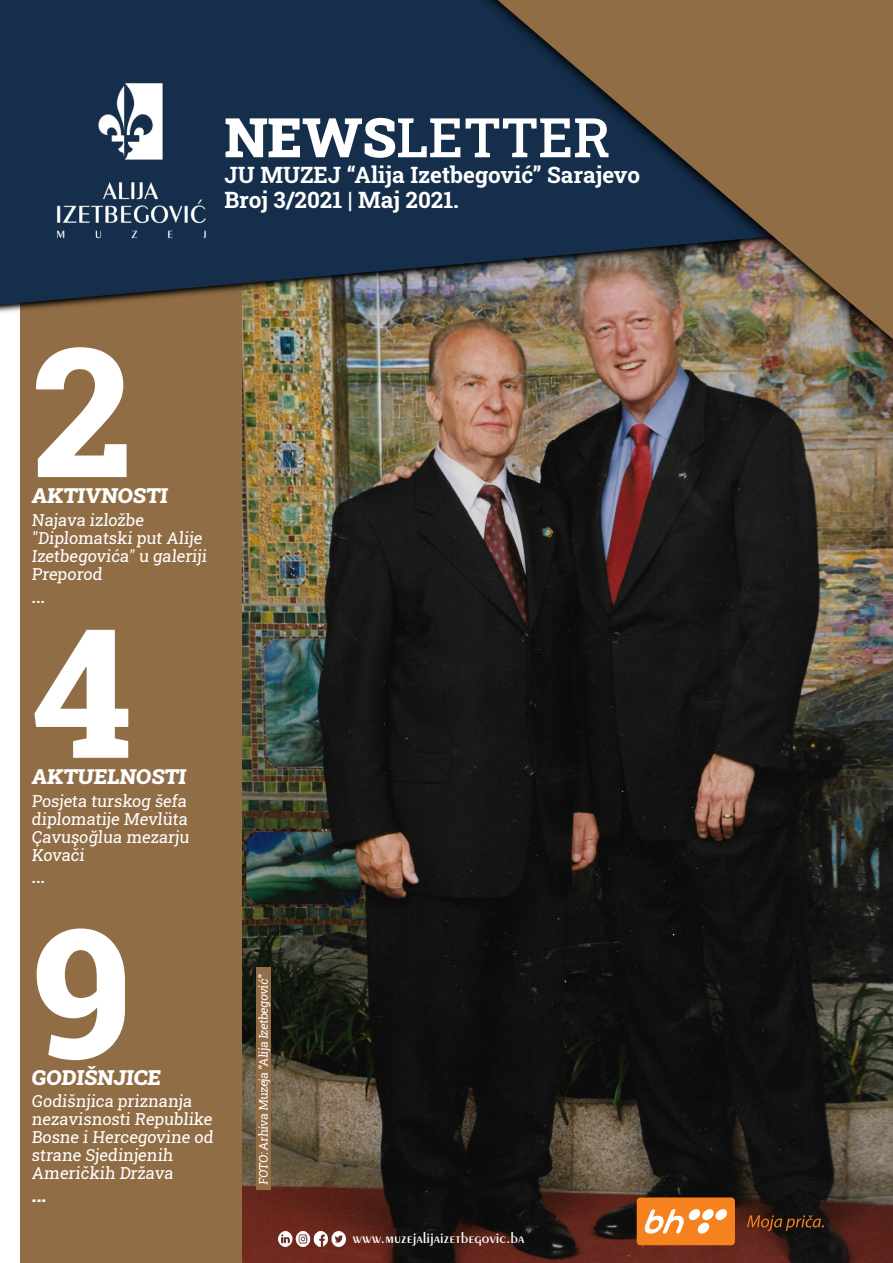
<style>
.page{position:relative;width:893px;height:1263px;background:#fff}
.page>*{position:absolute;margin:0;border:0;box-sizing:border-box;transform-origin:0 0}
.t1{font:800 180px/300.5px "Roboto Slab";color:#fff}
.t2{font:500 54.6px "Roboto Slab";color:#fff}
.t3{font:700 22.5px/25.5px "Roboto Slab";color:#fff}
.t4{font:900 21px "Roboto Slab";color:#fff}
.t5{font:500 18px "Roboto Slab";color:#fff}
.t6{font:900 18px "Roboto Slab";color:#fff}
.t7{font:16.5px/18px "Roboto Slab";color:#fff}
.t8{font:600 15.6px "Exotic 350 BT";color:#fff}
.t9{font:12px "Roboto Slab";color:#fff}
.s1{font-weight:900}
</style>
<div class="page">
<img style="left:241px;top:315px;width:652px;height:948px">
<div style="left:256px;top:967px;width:15px;height:223px;background:#936e46"></div>
<div style="left:20px;top:13px;width:221px;height:1250px;background:#916d46"></div>
<svg style="left:0;top:0;width:392px;height:307px;fill:#142e4b"></svg>
<img style="left:392px;top:0;width:501px;height:487px">
<img style="left:279px;top:1232px;width:66px;height:14px">
<img style="left:0;top:20px;width:268px;height:268px">
<div style="left:637px;top:1197px;width:98px;height:48px;background:#f5821f;border-radius:4px"></div>
<svg style="left:644px;top:1209px;width:83px;height:24px"></svg>
<svg style="left:747px;top:1215px;width:77px;height:16px"></svg>
<h2 class="t2" style="left:224px;top:100px;width:388px"><span class="s1">NEWS</span>LETTER</h2>
<h3 class="t3" style="left:225px;top:161px;width:417px">JU MUZEJ “Alija Izetbegović” Sarajevo<br>Broj 3/2021 | Maj 2021.</h3>
<h1 class="t1" style="left:32px;top:257px;width:101px">2</h1>
<p class="t4" style="left:32px;top:481px;width:140px">AKTIVNOSTI</p>
<p class="t7" style="left:32px;top:511px;width:178px">Najava izložbe "Diplomatski put Alije<br>Izetbegovića" u galeriji<br>Preporod</p>
<p class="t5" style="left:32px;top:584px;width:15px">...</p>
<h1 class="t1" style="left:32px;top:538px;width:102px">4<br>9</h1>
<p class="t4" style="left:32px;top:762px;width:158px">AKTUELNOSTI</p>
<p class="t7" style="left:32px;top:791px;width:161px">Posjeta turskog šefa diplomatije Mevlüta<br>Çavuşoğlua mezarju<br>Kovači</p>
<p class="t5" style="left:32px;top:864px;width:15px">...</p>
<p class="t4" style="left:32px;top:1063px;width:133px">GODIŠNJICE</p>
<p class="t7" style="left:32px;top:1092px;width:185px">Godišnjica priznanja nezavisnosti Republike<br>Bosne i Hercegovine od strane Sjedinjenih<br>Američkih Država</p>
<p class="t6" style="left:32px;top:1183px;width:18px">...</p>
<p class="t9" style="left:255px;top:1185px;width:213px;rotate:-90deg">FOTO: Arhiva Muzeja “Alija Izetbegović”</p>
<p class="t8" style="left:352px;top:1231px;width:174px">www.muzejalijaizetbegovic.ba</p>
</div>
